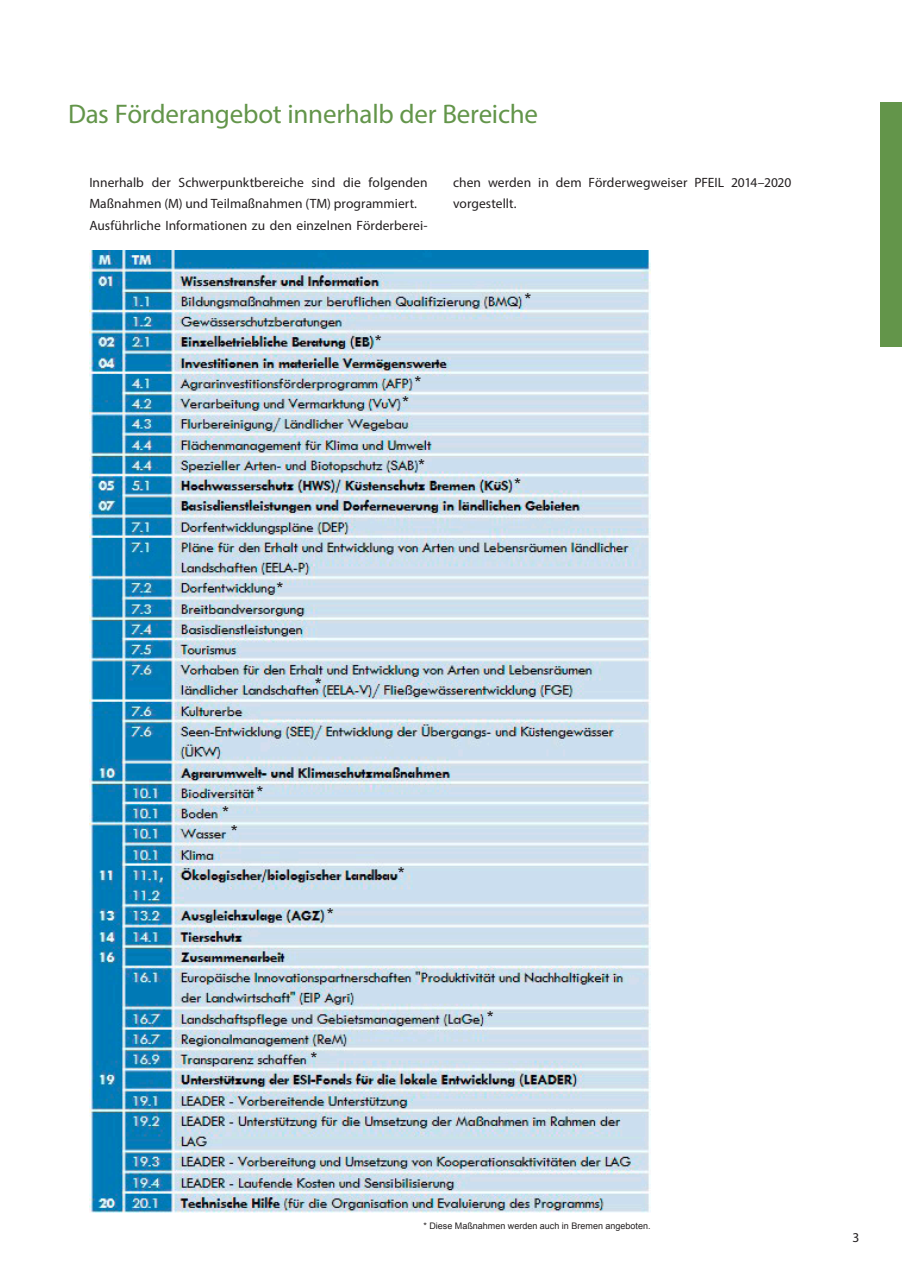
<style>
.page{position:relative;width:902px;height:1280px;background:#fff}
.page>*{position:absolute;margin:0;border:0;box-sizing:border-box;transform-origin:0 0}
.t1{font:27px "Myriad Pro";letter-spacing:-.01em;color:#63954a}
.t2{font:18px "Arial";color:#231f20}
.t3{font:13.5px/21.3px "Myriad Pro";letter-spacing:.005em;color:#231f20}
.t4{font:9px "Arial";color:#231f20}
</style>
<div class="page">
<div style="left:880px;top:102px;width:21px;height:245px;background:#63954a"></div>
<img style="left:89px;top:250px;width:561px;height:963px">
<h1 class="t1" style="left:68px;top:98px;width:471px">Das Förderangebot innerhalb der Bereiche</h1>
<p class="t3" style="left:89px;top:172px;width:340px">Innerhalb der Schwerpunktbereiche sind die folgenden<br>Maßnahmen (M) und Teilmaßnahmen (TM) programmiert.<br>Ausführliche Informationen zu den einzelnen Förderberei-</p>
<p class="t3" style="left:453px;top:172px;width:340px">chen werden in dem Förderwegweiser PFEIL 2014–2020 vorgestellt.</p>
<h2 class="t2" style="left:375px;top:329px;width:9px">*</h2>
<h2 class="t2" style="left:414px;top:370px;width:9px">*</h2>
<h2 class="t2" style="left:402px;top:390px;width:9px">*</h2>
<h2 class="t2" style="left:418px;top:453px;width:9px">*</h2>
<h2 class="t2" style="left:276px;top:577px;width:9px">*</h2>
<h2 class="t2" style="left:315px;top:672px;width:9px">*</h2>
<h2 class="t2" style="left:222px;top:800px;width:9px">*</h2>
<h2 class="t2" style="left:231px;top:819px;width:9px">*</h2>
<h2 class="t2" style="left:256px;top:780px;width:9px">*</h2>
<h2 class="t2" style="left:327px;top:902px;width:9px">*</h2>
<h2 class="t2" style="left:398px;top:861px;width:9px">*</h2>
<h2 class="t2" style="left:310px;top:1046px;width:9px">*</h2>
<h2 class="t2" style="left:524px;top:287px;width:9px">*</h2>
<h2 class="t2" style="left:514px;top:472px;width:9px">*</h2>
<h2 class="t2" style="left:486px;top:1005px;width:9px">*</h2>
<p class="t4" style="left:423px;top:1220px;width:229px">* Diese Maßnahmen werden auch in Bremen angeboten.</p>
<p class="t3" style="left:852px;top:1226px;width:8px">3</p>
</div>
